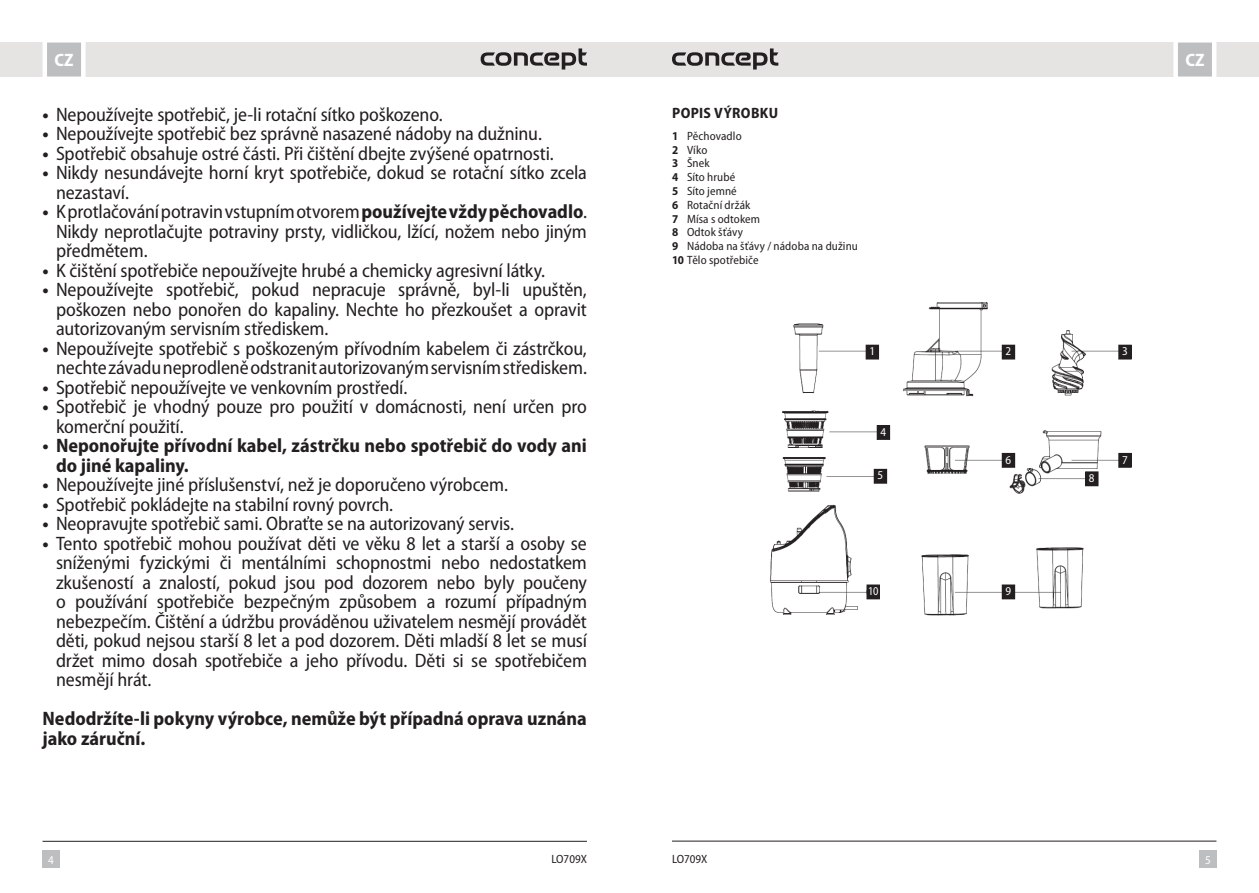
<style>
.page{position:relative;width:1259px;height:893px;background:#fff}
.page>*{position:absolute;margin:0;border:0;box-sizing:border-box;transform-origin:0 0}
.t1{font:semi-condensed 19.5px/19.5px "Myriad Pro";letter-spacing:-.01em;color:#231f20;text-align:justify}
.Odrážky-moje_norm{font:700 semi-condensed 19.5px/19.5px "Myriad Pro";color:#231f20}
.t2{font:700 semi-condensed 18px "Myriad Pro";color:#fff}
.Nadpis_moje_CZ{font:700 semi-condensed 15px "Myriad Pro";letter-spacing:.025em;color:#231f20}
.t3{font:semi-condensed 12px "Myriad Pro";letter-spacing:.01em;color:#231f20}
.Odrážky{font:semi-condensed 12px "Myriad Pro";color:#fff}
.Odrážky-2{font:semi-condensed 12px "Myriad Pro";color:#fff;scale:.94 1}
.s1{font-weight:700}
</style>
<div class="page">
<div style="left:629px;top:43px;width:630px;height:34px;background:#e5e4e3"></div>
<div style="left:0;top:43px;width:629px;height:34px;background:#e5e4e3"></div>
<div style="left:43px;top:850px;width:17px;height:17px;background:#bcbec0"></div>
<div style="left:1199px;top:850px;width:17px;height:17px;background:#bcbec0"></div>
<svg style="left:1171px;top:42px;width:47px;height:35px;background:#cdced0"></svg>
<svg style="left:40px;top:42px;width:48px;height:35px;background:#cecfd0"></svg>
<hr style="left:672px;top:841px;width:544px;height:1px;background:#231f20">
<hr style="left:43px;top:841px;width:544px;height:1px;background:#231f20">
<svg style="left:480px;top:48px;width:107px;height:22px"></svg>
<svg style="left:672px;top:48px;width:106px;height:22px"></svg>
<img style="left:770px;top:302px;width:362px;height:314px">
<div style="left:866px;top:345px;width:12px;height:14px;background:#231f20"></div>
<div style="left:1002px;top:345px;width:12px;height:14px;background:#231f20"></div>
<div style="left:1002px;top:345px;width:13px;height:14px;border:1px solid #231f20"></div>
<div style="left:1118px;top:345px;width:13px;height:14px;background:#231f20"></div>
<div style="left:1118px;top:345px;width:13px;height:14px;border:1px solid #231f20"></div>
<div style="left:877px;top:426px;width:12px;height:13px;background:#231f20"></div>
<div style="left:877px;top:425px;width:13px;height:15px;border:1px solid #231f20"></div>
<div style="left:874px;top:469px;width:12px;height:14px;background:#231f20"></div>
<div style="left:874px;top:469px;width:13px;height:14px;border:1px solid #231f20"></div>
<div style="left:1002px;top:453px;width:12px;height:14px;background:#231f20"></div>
<div style="left:1002px;top:453px;width:13px;height:14px;border:1px solid #231f20"></div>
<div style="left:1118px;top:453px;width:13px;height:14px;background:#231f20"></div>
<div style="left:1118px;top:453px;width:13px;height:14px;border:1px solid #231f20"></div>
<div style="left:1085px;top:472px;width:13px;height:14px;background:#231f20"></div>
<div style="left:1002px;top:585px;width:12px;height:14px;background:#231f20"></div>
<div style="left:1002px;top:585px;width:13px;height:14px;border:1px solid #231f20"></div>
<div style="left:867px;top:585px;width:12px;height:14px;background:#231f20"></div>
<p class="t2" style="left:55px;top:50px;width:20px">CZ</p>
<p class="t2" style="left:1185px;top:50px;width:20px">CZ</p>
<p class="t1" style="left:43px;top:105px;width:401px"><span class="s1">•</span> Nepoužívejte spotřebič, je-li rotační sítko poškozeno.</p>
<p class="t1" style="left:43px;top:125px;width:501px"><span class="s1">•</span> Nepoužívejte spotřebič bez správně nasazené nádoby na dužninu.</p>
<p class="t1" style="left:43px;top:144px;width:513px"><span class="s1">•</span> Spotřebič obsahuje ostré části. Při čištění dbejte zvýšené opatrnosti.</p>
<p class="t1" style="left:56px;top:164px;width:532px;text-indent:-14px"><span class="s1">•</span> Nikdy nesundávejte horní kryt spotřebiče, dokud se rotační sítko zcela nezastaví.</p>
<p class="t1" style="left:56px;top:203px;width:532px;text-indent:-14px"><span class="s1">•</span> K protlačování potravin vstupním otvorem <span class="s1">používejte vždy pěchovadlo</span>.<br>Nikdy neprotlačujte potraviny prsty, vidličkou, lžící, nožem nebo jiným předmětem.</p>
<p class="t1" style="left:43px;top:261px;width:504px"><span class="s1">•</span> K čištění spotřebiče nepoužívejte hrubé a chemicky agresivní látky.</p>
<p class="t1" style="left:56px;top:281px;width:532px;text-indent:-14px"><span class="s1">•</span> Nepoužívejte spotřebič, pokud nepracuje správně, byl-li upuštěn, poškozen nebo ponořen do kapaliny. Nechte ho přezkoušet a opravit autorizovaným servisním střediskem.</p>
<p class="t1" style="left:43px;top:339px;width:546px;text-align:right"><span class="s1">•</span> Nepoužívejte spotřebič s poškozeným přívodním kabelem či zástrčkou, nechte závadu neprodleně odstranit autorizovaným servisním střediskem.</p>
<p class="t1" style="left:43px;top:378px;width:366px"><span class="s1">•</span> Spotřebič nepoužívejte ve venkovním prostředí.</p>
<p class="t1" style="left:56px;top:398px;width:532px;text-indent:-14px"><span class="s1">•</span> Spotřebič je vhodný pouze pro použití v domácnosti, není určen pro komerční použití.</p>
<p class="Odrážky-moje_norm" style="left:56px;top:436px;width:532px;text-indent:-14px">• Neponořujte přívodní kabel, zástrčku nebo spotřebič do vody ani do jiné kapaliny.</p>
<p class="t1" style="left:43px;top:476px;width:467px"><span class="s1">•</span> Nepoužívejte jiné příslušenství, než je doporučeno výrobcem.</p>
<p class="t1" style="left:43px;top:495px;width:352px"><span class="s1">•</span> Spotřebič pokládejte na stabilní rovný povrch.</p>
<p class="t1" style="left:43px;top:515px;width:473px"><span class="s1">•</span> Neopravujte spotřebič sami. Obraťte se na autorizovaný servis.</p>
<p class="t1" style="left:56px;top:534px;width:532px;text-indent:-14px"><span class="s1">•</span> Tento spotřebič mohou používat děti ve věku 8 let a starší a osoby se sníženými fyzickými či mentálními schopnostmi nebo nedostatkem zkušeností a znalostí, pokud jsou pod dozorem nebo byly poučeny o používání spotřebiče bezpečným způsobem a rozumí případným nebezpečím. Čištění a údržbu prováděnou uživatelem nesmějí provádět děti, pokud nejsou starší 8 let a pod dozorem. Děti mladší 8 let se musí držet mimo dosah spotřebiče a jeho přívodu. Děti si se spotřebičem nesmějí hrát.</p>
<p class="Odrážky-moje_norm" style="left:43px;top:709px;width:546px">Nedodržíte-li pokyny výrobce, nemůže být případná oprava uznána jako záruční.</p>
<p class="Nadpis_moje_CZ" style="left:672px;top:104px;width:107px">POPIS VÝROBKU</p>
<p class="t3" style="left:672px;top:129px;width:71px"><span class="s1">1</span> Pěchovadlo</p>
<p class="t3" style="left:672px;top:143px;width:37px"><span class="s1">2</span> Víko</p>
<p class="t3" style="left:672px;top:157px;width:39px"><span class="s1">3</span> Šnek</p>
<p class="t3" style="left:672px;top:171px;width:65px"><span class="s1">4</span> Síto hrubé</p>
<p class="t3" style="left:672px;top:185px;width:66px"><span class="s1">5</span> Síto jemné</p>
<p class="t3" style="left:672px;top:198px;width:80px"><span class="s1">6</span> Rotační držák</p>
<p class="t3" style="left:672px;top:212px;width:90px"><span class="s1">7</span> Mísa s odtokem</p>
<p class="t3" style="left:672px;top:226px;width:73px"><span class="s1">8</span> Odtok šťávy</p>
<p class="t3" style="left:672px;top:240px;width:187px"><span class="s1">9</span> Nádoba na šťávy / nádoba na dužinu</p>
<p class="t3" style="left:672px;top:254px;width:88px"><span class="s1">10</span> Tělo spotřebiče</p>
<p class="Odrážky" style="left:869px;top:345px;width:7px">1</p>
<p class="Odrážky" style="left:1005px;top:345px;width:7px">2</p>
<p class="Odrážky" style="left:1122px;top:345px;width:7px">3</p>
<p class="Odrážky" style="left:880px;top:425px;width:7px">4</p>
<p class="Odrážky" style="left:877px;top:469px;width:7px">5</p>
<p class="Odrážky" style="left:1005px;top:453px;width:7px">6</p>
<p class="Odrážky" style="left:1122px;top:453px;width:7px">7</p>
<p class="Odrážky" style="left:1089px;top:471px;width:7px">8</p>
<p class="Odrážky-2" style="left:868px;top:585px;width:13px">10</p>
<p class="Odrážky" style="left:1005px;top:585px;width:7px">9</p>
<p class="Odrážky" style="left:48px;top:853px;width:7px">4</p>
<p class="t3" style="left:551px;top:852px;width:37px">LO709X</p>
<p class="t3" style="left:672px;top:852px;width:37px">LO709X</p>
<p class="Odrážky" style="left:1205px;top:853px;width:7px">5</p>
</div>
